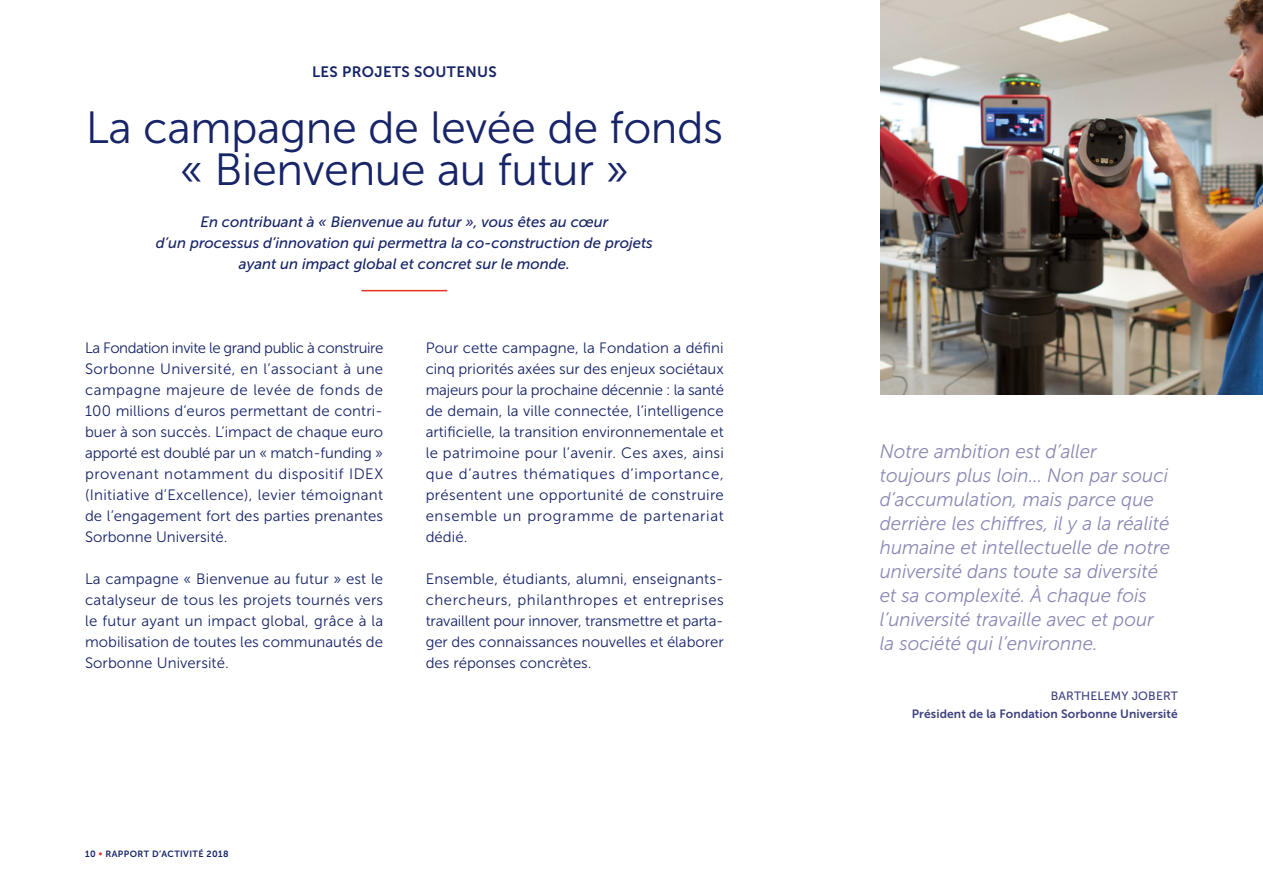
<style>
.page{position:relative;width:1263px;height:893px;background:#fff}
.page>*{position:absolute;margin:0;border:0;box-sizing:border-box;transform-origin:0 0}
.t1{font:45px/42px "Museo Sans 300";letter-spacing:-.01em;color:#172468;text-align:center}
.t2{font:italic 19.5px/24px "Museo Sans 300";color:#8989b5}
.t3{font:15px/21px "Museo Sans 300";letter-spacing:.005em;color:#172468;text-align:justify}
.t4{font:italic 15px/21px "Museo Sans 500";color:#172468;text-align:center}
.t5{font:15px "Museo Sans 700";letter-spacing:.025em;color:#172468}
.t6{font:12px "Museo Sans 700";letter-spacing:.01em;color:#3e4280}
.t7{font:12px "Museo Sans 500";letter-spacing:.01em;color:#3e4280}
.t8{font:9px "Museo Sans 700";letter-spacing:.04em;color:#172468}
.s1{color:#e73027}
</style>
<div class="page">
<hr style="left:361px;top:290px;width:86px;height:1px;background:#e73027">
<img style="left:880px;top:0;width:383px;height:395px">
<p class="t5" style="left:312px;top:64px;width:186px">LES PROJETS SOUTENUS</p>
<h1 class="t1" style="left:86px;top:106px;width:639px">La campagne de levée de fonds « Bienvenue au futur »</h1>
<p class="t4" style="left:156px;top:211px;width:499px">En contribuant à « Bienvenue au futur », vous êtes au cœur<br>d’un processus d’innovation qui permettra la co-construction de projets ayant un impact global et concret sur le monde.</p>
<p class="t3" style="left:85px;top:337px;width:300px">La Fondation invite le grand public à construire Sorbonne Université, en l’associant à une campagne majeure de levée de fonds de 100 millions d’euros permettant de contri&shy;buer à son succès. L’impact de chaque euro apporté est doublé par un « match-funding » provenant notamment du dispositif IDEX (Initiative d’Excellence), levier témoignant de l’engagement fort des parties prenantes Sorbonne Université.</p>
<p class="t3" style="left:85px;top:568px;width:300px">La campagne « Bienvenue au futur » est le catalyseur de tous les projets tournés vers le futur ayant un impact global, grâce à la mobilisation de toutes les communautés de Sorbonne Université.</p>
<p class="t3" style="left:426px;top:337px;width:300px">Pour cette campagne, la Fondation a défini cinq priorités axées sur des enjeux sociétaux majeurs pour la prochaine décennie : la santé de demain, la ville connectée, l’intelligence artificielle, la transition environnementale et le patrimoine pour l’avenir. Ces axes, ainsi que d’autres thématiques d’importance, présentent une opportunité de construire ensemble un programme de partenariat dédié.</p>
<p class="t3" style="left:426px;top:568px;width:300px;text-align:left">Ensemble, étudiants, alumni, enseignants-- chercheurs, philanthropes et entreprises travaillent pour innover, transmettre et parta&shy;ger des connaissances nouvelles et élaborer des réponses concrètes.</p>
<p class="t8" style="left:85px;top:849px;width:145px">10 <span class="s1">•</span> RAPPORT D’ACTIVITÉ 2018</p>
<p class="t2" style="left:880px;top:439px;width:292px">Notre ambition est d’aller toujours plus loin… Non par souci d’accumulation, mais parce que derrière les chiffres, il y a la réalité humaine et intellectuelle de notre université dans toute sa diversité et sa complexité. À chaque fois l’université travaille avec et pour la société qui l’environne.</p>
<p class="t7" style="left:1051px;top:689px;width:129px">BARTHELEMY JOBERT</p>
<p class="t6" style="left:912px;top:707px;width:268px">Président de la Fondation Sorbonne Université</p>
</div>
